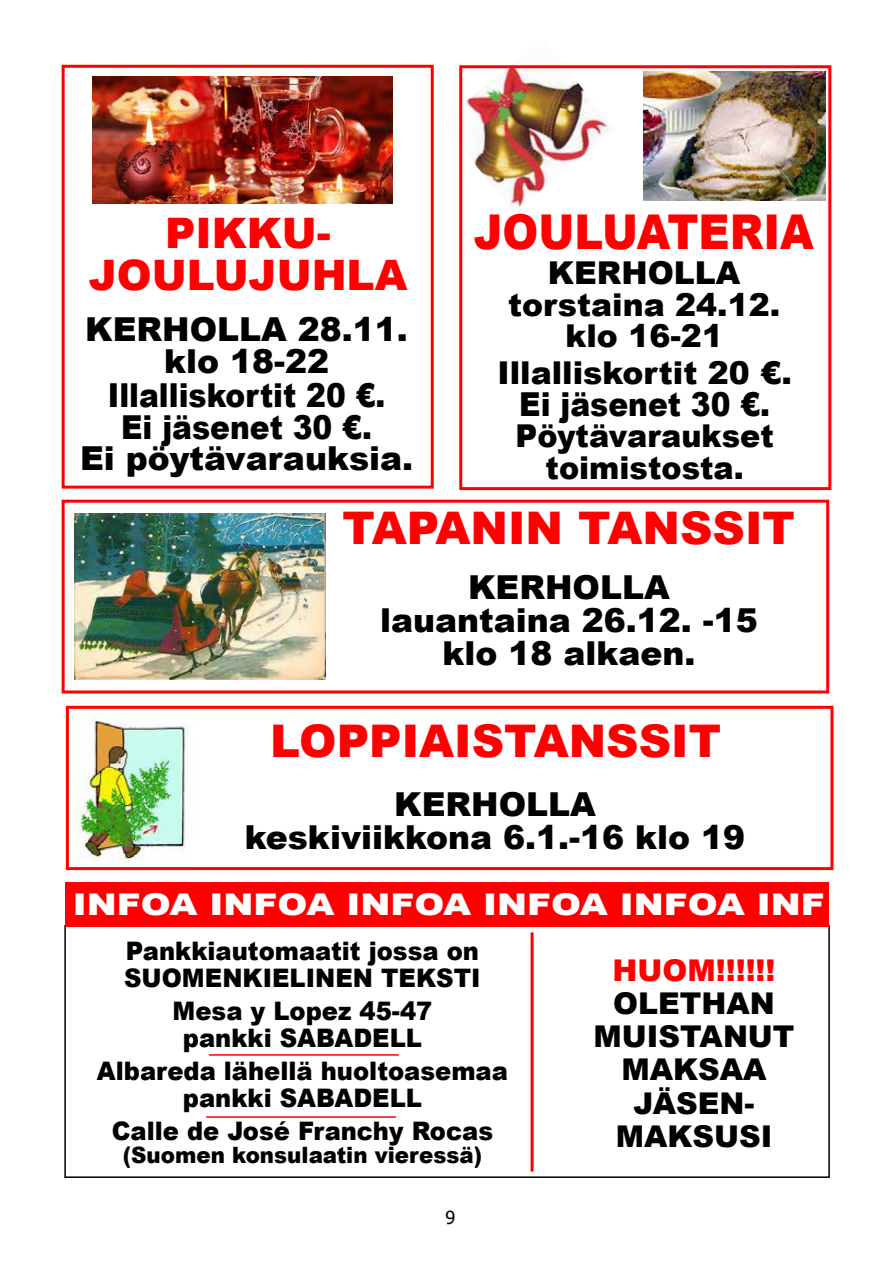
<style>
.page{position:relative;width:893px;height:1263px;background:#fff}
.page>*{position:absolute;margin:0;border:0;box-sizing:border-box;transform-origin:0 0}
.t1{font:900 48px "Arial";color:#f00;scale:.9 1}
.t2{font:900 45px "Arial";color:#f00}
.t3{font:900 42px/42px "Arial";color:#f00;text-align:center}
.t4{font:900 33px/33px "Arial";color:#000;text-align:center}
.t5{font:900 33px/31.5px "Arial";color:#000;text-align:center;scale:.9 1}
.t6{font:900 31.5px/31.5px "Arial";color:#000;text-align:center}
.t7{font:900 31.5px/31.5px "Arial";color:#000;text-align:center;scale:.96 1}
.t8{font:900 30px/33px "Arial";color:#000;text-align:center}
.t9{font:900 30px "Arial";color:#fff;scale:1.2 1}
.t10{font:900 30px "Arial";color:#f00}
.t11{font:900 25.5px/27px "Arial";color:#000;text-align:center;scale:.95 1}
.t12{font:900 22.5px "Arial";color:#000;scale:.95 1}
.t13{font:18px "Tahoma";color:#000}
</style>
<div class="page">
<img style="left:644px;top:72px;width:182px;height:129px">
<img style="left:76px;top:716px;width:116px;height:155px">
<div style="left:62px;top:65px;width:372px;height:424px;border:3px solid #f00"></div>
<img style="left:92px;top:76px;width:300px;height:127px">
<img style="left:464px;top:59px;width:147px;height:152px">
<div style="left:459px;top:65px;width:372px;height:425px;border:3px solid #f00"></div>
<div style="left:62px;top:500px;width:767px;height:193px;border:3px solid #f00"></div>
<img style="left:74px;top:514px;width:251px;height:165px">
<div style="left:66px;top:706px;width:767px;height:164px;border:3px solid #f00"></div>
<div style="left:64px;top:925px;width:766px;height:253px;border:2px solid #000"></div>
<div style="left:65px;top:883px;width:764px;height:44px;background:#f00"></div>
<hr style="left:206px;top:1116px;width:190px;height:2px;background:#f00">
<hr style="left:531px;top:932px;width:3px;height:239px;background:#f00">
<hr style="left:209px;top:1054px;width:190px;height:2px;background:#f00">
<h3 class="t3" style="left:89px;top:211px;width:320px">PIKKU-<br>JOULUJUHLA</h3>
<p class="t4" style="left:85px;top:313px;width:324px;line-height:31.5px">KERHOLLA 28.11. klo 18-22</p>
<p class="t5" style="left:80px;top:379px;width:372px">Illalliskortit 20 €.<br>Ei jäsenet 30 €.<br>Ei pöytävarauksia.</p>
<h1 class="t1" style="left:474px;top:197px;width:379px">JOULUATERIA</h1>
<p class="t6" style="left:508px;top:256px;width:274px">KERHOLLA torstaina 24.12. klo 16-21</p>
<p class="t6" style="left:497px;top:356px;width:296px">Illalliskortit 20 €.</p>
<p class="t5" style="left:519px;top:387px;width:280px">Ei jäsenet 30 €.</p>
<p class="t7" style="left:516px;top:419px;width:270px">Pöytävaraukset toimistosta.</p>
<h2 class="t2" style="left:342px;top:495px;width:454px">TAPANIN TANSSIT</h2>
<p class="t4" style="left:380px;top:570px;width:379px">KERHOLLA lauantaina 26.12. -15 klo 18 alkaen.</p>
<h2 class="t2" style="left:270px;top:708px;width:453px">LOPPIAISTANSSIT</h2>
<p class="t4" style="left:245px;top:786px;width:502px">KERHOLLA<br>keskiviikkona 6.1.-16 klo 19</p>
<p class="t9" style="left:73px;top:882px;width:628px">INFOA INFOA INFOA INFOA INFOA INF</p>
<p class="t11" style="left:124px;top:937px;width:377px;text-align:left">Pankkiautomaatit jossa on<br>SUOMENKIELINEN TEKSTI</p>
<p class="t11" style="left:173px;top:997px;width:275px">Mesa y Lopez 45-47 pankki SABADELL</p>
<p class="t11" style="left:97px;top:1057px;width:434px">Albareda lähellä huoltoasemaa pankki SABADELL</p>
<p class="t11" style="left:112px;top:1117px;width:403px">Calle de José Franchy Rocas</p>
<p class="t12" style="left:123px;top:1138px;width:380px">(Suomen konsulaatin vieressä)</p>
<p class="t10" style="left:612px;top:949px;width:165px">HUOM!!!!!!</p>
<p class="t8" style="left:593px;top:986px;width:203px">OLETHAN<br>MUISTANUT<br>MAKSAA<br>JÄSEN-<br>MAKSUSI</p>
<p class="t13" style="left:445px;top:1205px;width:11px">9</p>
</div>
